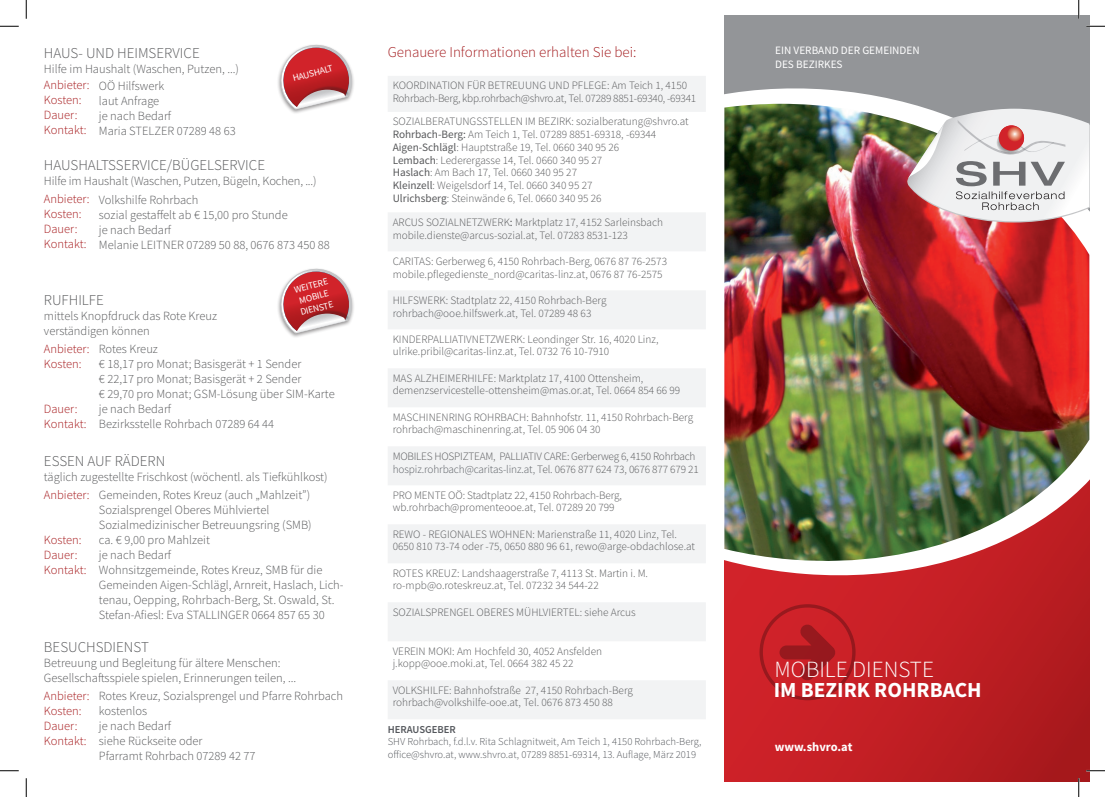
<style>
.page{position:relative;width:1105px;height:797px;background:#fff}
.page>*{position:absolute;margin:0;border:0;box-sizing:border-box;transform-origin:0 0}
.t1{font:300 23.12px "Source Sans Pro";color:#fff}
.t2{font:700 21.5px "Source Sans Pro";color:#fff}
.t3{font:300 15px "Source Sans Pro";color:#57585a}
.t4{font:300 15px "Source Sans Pro";color:#a41d20}
.t5{font:300 12.5px/15px "Source Sans Pro";color:#57585a}
.t6{font:300 12.5px/15px "Source Sans Pro";color:#a5181b}
.t7{font:700 12.5px "Source Sans Pro";color:#fff}
.t8{font:300 11.25px/12.8px "Source Sans Pro";color:#57585a}
.t9{font:300 11.25px/12.8px "Source Sans Pro";letter-spacing:-.02em;color:#57585a}
.t10{font:11.25px/13.8px "Source Sans Pro";color:#fff}
.t11{font:300 10.62px/12.5px "Source Sans Pro";color:#54575c}
.t12{font:600 10.62px "Source Sans Pro";color:#54575c}
.t13{font:9.5px/11.6px "Source Sans Pro";color:#fff}
.s1{font-weight:400}
.s2{color:#55585c}
.s3{color:#5b5f64}
</style>
<div class="page">
<div style="left:724px;top:56px;width:365px;height:725px;background:linear-gradient(to right,#d3232a,#ae1a1e)"></div>
<div style="left:724px;top:16px;width:365px;height:243px;background:#939598"></div>
<svg style="left:724px;top:88px;width:365px;height:500px;fill:#c82228"></svg>
<svg style="left:724px;top:92px;width:365px;height:481px"></svg>
<img style="left:724px;top:104px;width:365px;height:466px">
<svg style="left:759px;top:604px;width:96px;height:96px"></svg>
<svg style="left:907px;top:109px;width:182px;height:113px"></svg>
<div style="left:277px;top:43px;width:78px;height:72px;background:#231f20;opacity:.5"></div>
<svg style="left:277px;top:43px;width:78px;height:66px"></svg>
<div style="left:277px;top:267px;width:78px;height:72px;background:#231f20;opacity:.5"></div>
<svg style="left:277px;top:267px;width:78px;height:66px"></svg>
<svg style="left:388px;top:76px;width:318px;height:643px"></svg>
<svg style="left:0;top:25px;width:19px;height:2px"></svg>
<svg style="left:1086px;top:25px;width:19px;height:2px"></svg>
<svg style="left:0;top:770px;width:19px;height:1px"></svg>
<svg style="left:1086px;top:770px;width:19px;height:1px"></svg>
<svg style="left:25px;top:0;width:2px;height:19px"></svg>
<svg style="left:25px;top:778px;width:2px;height:19px"></svg>
<svg style="left:1078px;top:0;width:1px;height:19px"></svg>
<svg style="left:1078px;top:778px;width:1px;height:19px"></svg>
<h3 class="t3" style="left:44px;top:43px;width:157px">HAUS- UND HEIMSERVICE</h3>
<p class="t5" style="left:99px;top:60px;width:142px;line-height:17.4px;text-indent:-55px">Hilfe im Haushalt (Waschen, Putzen, ...)<br>OÖ Hilfswerk</p>
<p class="t5" style="left:99px;top:93px;width:138px">laut Anfrage<br>je nach Bedarf<br>Maria STELZER 07289 48 63</p>
<p class="t6" style="left:44px;top:77px;width:47px">Anbieter:<br>Kosten:<br>Dauer:<br>Kontakt:</p>
<p class="t13" style="left:291px;top:73px;width:43px;rotate:-15deg">HAUSHALT</p>
<h3 class="t3" style="left:44px;top:156px;width:223px">HAUSHALTSSERVICE/BÜGELSERVICE</h3>
<p class="t5" style="left:44px;top:174px;width:274px">Hilfe im Haushalt (Waschen, Putzen, Bügeln, Kochen, ...)</p>
<p class="t6" style="left:44px;top:191px;width:47px">Anbieter:<br>Kosten:<br>Dauer:<br>Kontakt:</p>
<p class="t5" style="left:99px;top:193px;width:233px">Volkshilfe Rohrbach<br>sozial gestaffelt ab € 15,00 pro Stunde<br>je nach Bedarf<br>Melanie LEITNER 07289 50 88, 0676 873 450 88</p>
<p class="t13" style="left:293px;top:284px;width:36px;rotate:-15deg">WEITERE<br>MOBILE<br>DIENSTE</p>
<h3 class="t3" style="left:44px;top:291px;width:61px">RUFHILFE</h3>
<p class="t5" style="left:44px;top:309px;width:175px">mittels Knopfdruck das Rote Kreuz verständigen können</p>
<p class="t5" style="left:99px;top:341px;width:237px">Rotes Kreuz<br>€ 18,17 pro Monat; Basisgerät + 1 Sender<br>€ 22,17 pro Monat; Basisgerät + 2 Sender<br>€ 29,70 pro Monat; GSM-Lösung über SIM-Karte je nach Bedarf<br>Bezirksstelle Rohrbach 07289 64 44</p>
<p class="t6" style="left:44px;top:341px;width:47px">Anbieter:<br>Kosten:</p>
<p class="t6" style="left:44px;top:401px;width:44px">Dauer:<br>Kontakt:</p>
<h3 class="t3" style="left:44px;top:451px;width:123px">ESSEN AUF RÄDERN</h3>
<p class="t5" style="left:99px;top:467px;width:230px;line-height:18.5px;text-indent:-55px">täglich zugestellte Frischkost (wöchentl. als Tiefkühlkost)<br>Gemeinden, Rotes Kreuz (auch „Mahlzeit”)</p>
<p class="t5" style="left:99px;top:502px;width:246px">Sozialsprengel Oberes Mühlviertel Sozialmedizinischer Betreuungsring (SMB)<br>ca. € 9,00 pro Mahlzeit<br>je nach Bedarf<br>Wohnsitzgemeinde, Rotes Kreuz, SMB für die Gemeinden Aigen-Schlägl, Arnreit, Haslach, Lich&shy;tenau, Oepping, Rohrbach-Berg, St. Oswald, St.<br>Stefan-Afiesl: Eva STALLINGER 0664 857 65 30</p>
<p class="t6" style="left:44px;top:487px;width:47px">Anbieter:</p>
<p class="t6" style="left:44px;top:532px;width:44px">Kosten:<br>Dauer:<br>Kontakt:</p>
<h3 class="t3" style="left:44px;top:637px;width:106px">BESUCHSDIENST</h3>
<p class="t5" style="left:44px;top:655px;width:254px">Betreuung und Begleitung für ältere Menschen:<br>Gesellschaftsspiele spielen, Erinnerungen teilen, ...</p>
<p class="t5" style="left:99px;top:688px;width:246px">Rotes Kreuz, Sozialsprengel und Pfarre Rohrbach kostenlos<br>je nach Bedarf<br>siehe Rückseite oder<br>Pfarramt Rohrbach 07289 42 77</p>
<p class="t6" style="left:44px;top:688px;width:47px">Anbieter:<br>Kosten:<br>Dauer:<br>Kontakt:</p>
<h3 class="t4" style="left:388px;top:43px;width:250px">Genauere Informationen erhalten Sie bei:</h3>
<p class="t9" style="left:393px;top:79px;width:305px">KOORDINATION FÜR BETREUUNG UND PFLEGE: Am Teich 1, 4150<br>Rohrbach-Berg, kbp.rohrbach@shvro.at, Tel. 07289 8851-69340, -69341</p>
<p class="t8" style="left:393px;top:115px;width:297px">SOZIALBERATUNGSSTELLEN IM BEZIRK: sozialberatung@shvro.at <span class="s1">Rohrbach-Berg:</span> Am Teich 1, Tel. 07289 8851-69318, -69344<br><span class="s1">Aigen-Schlägl</span>: Hauptstraße 19, Tel. 0660 340 95 26<br><span class="s1">Lembach</span>: Lederergasse 14, Tel. 0660 340 95 27<br><span class="s1">Haslach</span>: Am Bach 17, Tel. 0660 340 95 27<br><span class="s1">Kleinzell</span>: Weigelsdorf 14, Tel. 0660 340 95 27<br><span class="s1">Ulrichsberg</span>: Steinwände 6, Tel. 0660 340 95 26</p>
<p class="t8" style="left:393px;top:216px;width:272px">ARCUS SOZIALNETZWERK<span class="s1">:</span> Marktplatz 17, 4152 Sarleinsbach mobile.dienste@arcus-sozial.at, Tel. 07283 8531-123</p>
<p class="t8" style="left:393px;top:255px;width:276px">CARITAS: Gerberweg 6, 4150 Rohrbach-Berg, 0676 87 76-2573 mobile.pflegedienste_nord@caritas-linz.at, 0676 87 76-2575</p>
<p class="t8" style="left:393px;top:294px;width:215px">HILFSWERK: Stadtplatz 22, 4150 Rohrbach-Berg <span class="s2">rohrbach@ooe.hilfswerk.at</span>, Tel. 07289 48 63</p>
<p class="t8" style="left:393px;top:332px;width:267px">KINDERPALLIATIVNETZWERK: Leondinger Str. 16, 4020 Linz, ulrike.pribil@caritas-linz.at, Tel. 0732 76 10-7910</p>
<p class="t8" style="left:393px;top:371px;width:289px">MAS ALZHEIMERHILFE: Marktplatz 17, 4100 Ottensheim, demenzservicestelle-ottensheim@mas.or.at, Tel. 0664 854 66 99</p>
<p class="t8" style="left:393px;top:410px;width:302px">MASCHINENRING ROHRBACH: Bahnhofstr. 11, 4150 Rohrbach-Berg rohrbach@maschinenring.at, Tel. 05 906 04 30</p>
<p class="t9" style="left:393px;top:449px;width:308px;line-height:13.5px">MOBILES HOSPIZTEAM, PALLIATIV CARE: Gerberweg 6, 4150 Rohrbach <span class="s3">hospiz.rohrbach@caritas-linz.at,</span> Tel. 0676 877 624 73, 0676 877 679 21</p>
<p class="t8" style="left:393px;top:488px;width:231px">PRO MENTE OÖ: Stadtplatz 22, 4150 Rohrbach-Berg, wb.rohrbach@promenteooe.at, Tel. 07289 20 799</p>
<p class="t8" style="left:393px;top:527px;width:304px">REWO - REGIONALES WOHNEN: Marienstraße 11, 4020 Linz, Tel.<br>0650 810 73-74 oder -75, <span class="s2">0650 880 96 61,</span> rewo@arge-obdachlose.at</p>
<p class="t8" style="left:393px;top:566px;width:257px">ROTES KREUZ: Landshaagerstraße 7, 4113 St. Martin i. M. ro-mpb@o.roteskreuz.at, Tel. 07232 34 544-22</p>
<p class="t8" style="left:393px;top:605px;width:245px">SOZIALSPRENGEL OBERES MÜHLVIERTEL: siehe Arcus</p>
<p class="t8" style="left:393px;top:644px;width:211px">VEREIN MOKI: Am Hochfeld 30, 4052 Ansfelden j.kopp@ooe.moki.at, Tel. 0664 382 45 22</p>
<p class="t8" style="left:393px;top:683px;width:242px">VOLKSHILFE: Bahnhofstraße 27, 4150 Rohrbach-Berg rohrbach@volkshilfe-ooe.at, Tel. 0676 873 450 88</p>
<p class="t10" style="left:775px;top:43px;width:146px">EIN VERBAND DER GEMEINDEN<br>DES BEZIRKES</p>
<h1 class="t1" style="left:775px;top:655px;width:161px">MOBILE DIENSTE</h1>
<h2 class="t2" style="left:774px;top:675px;width:209px">IM BEZIRK ROHRBACH</h2>
<p class="t12" style="left:388px;top:722px;width:70px">HERAUSGEBER</p>
<p class="t11" style="left:388px;top:735px;width:315px">SHV Rohrbach, f.d.l.v. Rita Schlagnitweit, Am Teich 1, 4150 Rohrbach-Berg, office@shvro.at, www.shvro.at, 07289 8851-69314, 13. Auflage, März 2019</p>
<p class="t7" style="left:775px;top:738px;width:79px">www.shvro.at</p>
</div>
